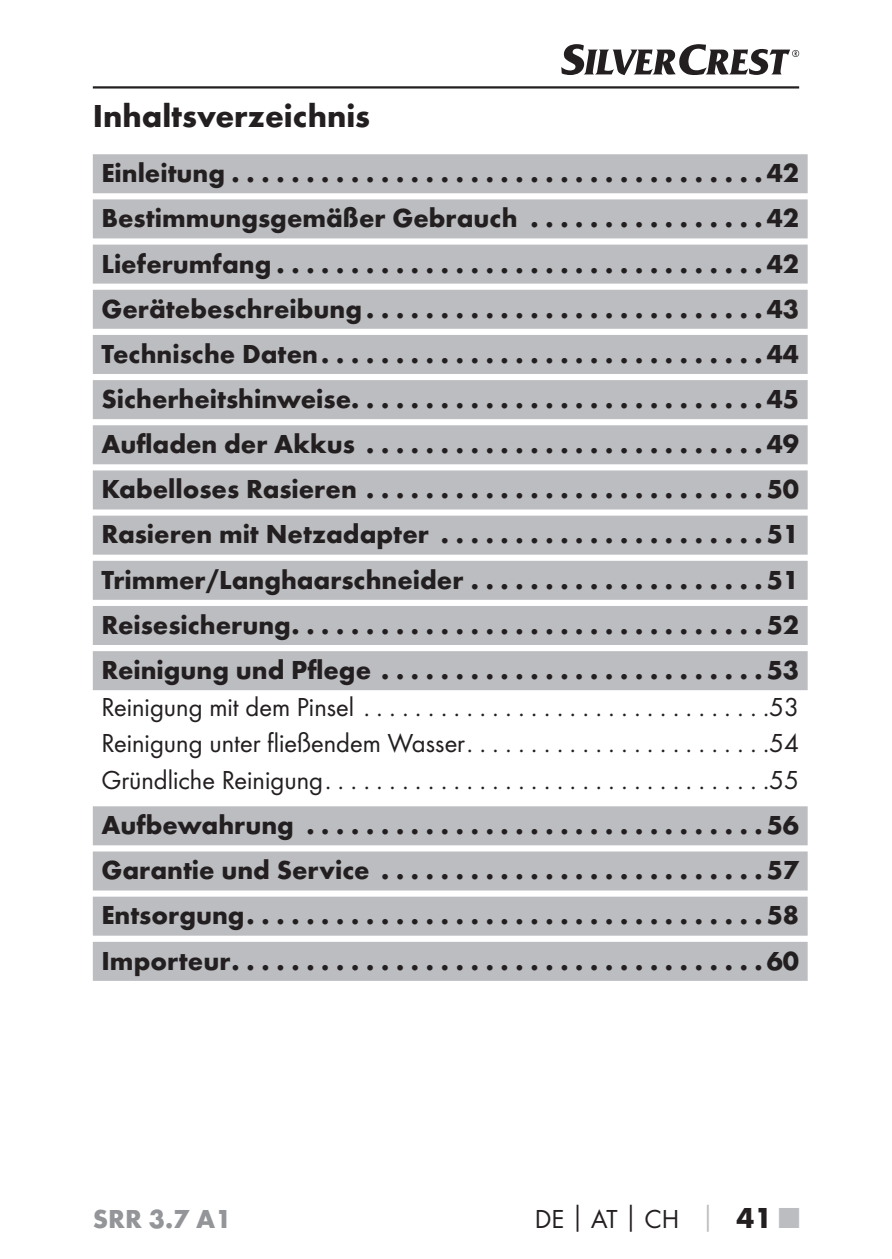
<style>
.page{position:relative;width:892px;height:1259px;background:#fff}
.page>*{position:absolute;margin:0;border:0;box-sizing:border-box;transform-origin:0 0}
.t1{font:700 33px "Futura";color:#231f20}
.t2{font:700 27px/45px "Futura";color:#231f20;text-align:justify}
.t3{font:27px/36.6px "Futura Boo";color:#231f20;text-align:justify}
.t4{font:700 27px "Futura";color:#939598}
.s1{font-family:"Futura";font-weight:700}
.s2{font-family:"Futura";font-weight:700;color:#bbbdc0}
.s3{font-family:"Futura";font-weight:700;font-size:30px}
.s4{font-family:"Futura";font-weight:700;font-size:30px;color:#bbbdc0}
</style>
<div class="page">
<hr style="left:93px;top:86px;width:706px;height:3px;background:#231f20">
<svg style="left:561px;top:44px;width:238px;height:31px"></svg>
<div style="left:93px;top:154px;width:714px;height:39px;background:#bbbdc0"></div>
<div style="left:93px;top:199px;width:714px;height:39px;background:#bbbdc0"></div>
<div style="left:93px;top:244px;width:714px;height:40px;background:#bbbdc0"></div>
<div style="left:93px;top:290px;width:714px;height:39px;background:#bbbdc0"></div>
<div style="left:93px;top:335px;width:714px;height:39px;background:#bbbdc0"></div>
<div style="left:93px;top:380px;width:714px;height:39px;background:#bbbdc0"></div>
<div style="left:93px;top:425px;width:714px;height:39px;background:#bbbdc0"></div>
<div style="left:93px;top:470px;width:714px;height:39px;background:#bbbdc0"></div>
<div style="left:93px;top:515px;width:714px;height:39px;background:#bbbdc0"></div>
<div style="left:93px;top:561px;width:714px;height:39px;background:#bbbdc0"></div>
<div style="left:93px;top:606px;width:714px;height:39px;background:#bbbdc0"></div>
<div style="left:93px;top:651px;width:714px;height:39px;background:#bbbdc0"></div>
<div style="left:93px;top:806px;width:714px;height:39px;background:#bbbdc0"></div>
<div style="left:93px;top:851px;width:714px;height:39px;background:#bbbdc0"></div>
<div style="left:93px;top:896px;width:714px;height:39px;background:#bbbdc0"></div>
<div style="left:93px;top:941px;width:714px;height:39px;background:#bbbdc0"></div>
<p class="t1" style="left:93px;top:103px;width:279px">Inhaltsverzeichnis</p>
<p class="t2" style="left:101px;top:153px;width:699px">Einleitung ....................................42<br>Bestimmungsgemäßer Gebrauch . . . . . . . . . . . . . . . . 42<br>Lieferumfang .................................42<br>Gerätebeschreibung ...........................43<br>Technische Daten ..............................44<br>Sicherheitshinweise ............................45<br>Aufladen der Akkus ...........................49<br>Kabelloses Rasieren ...........................50<br>Rasieren mit Netzadapter ......................51<br>Trimmer/Langhaarschneider . . . . . . . . . . . . . . . . . . . . 51<br>Reisesicherung ................................52<br>Reinigung und Pflege ..........................53</p>
<p class="t3" style="left:101px;top:689px;width:699px">Reinigung mit dem Pinsel ................................53<br>Reinigung unter fließendem Wasser . . . . . . . . . . . . . . . . . . . . . . . .54<br>Gründliche Reinigung ...................................55</p>
<p class="t2" style="left:101px;top:805px;width:699px">Aufbewahrung ...............................56<br>Garantie und Service ..........................57<br>Entsorgung ...................................58<br>Importeur ....................................60</p>
<p class="t4" style="left:93px;top:1208px;width:140px">SRR 3.7 A1</p>
<p class="t3" style="left:534px;top:1201px;width:266px">DE<span class="s1">│</span>AT<span class="s1">│</span>CH <span class="s2">│</span> <span class="s3">41</span> <span class="s4">■</span></p>
</div>
